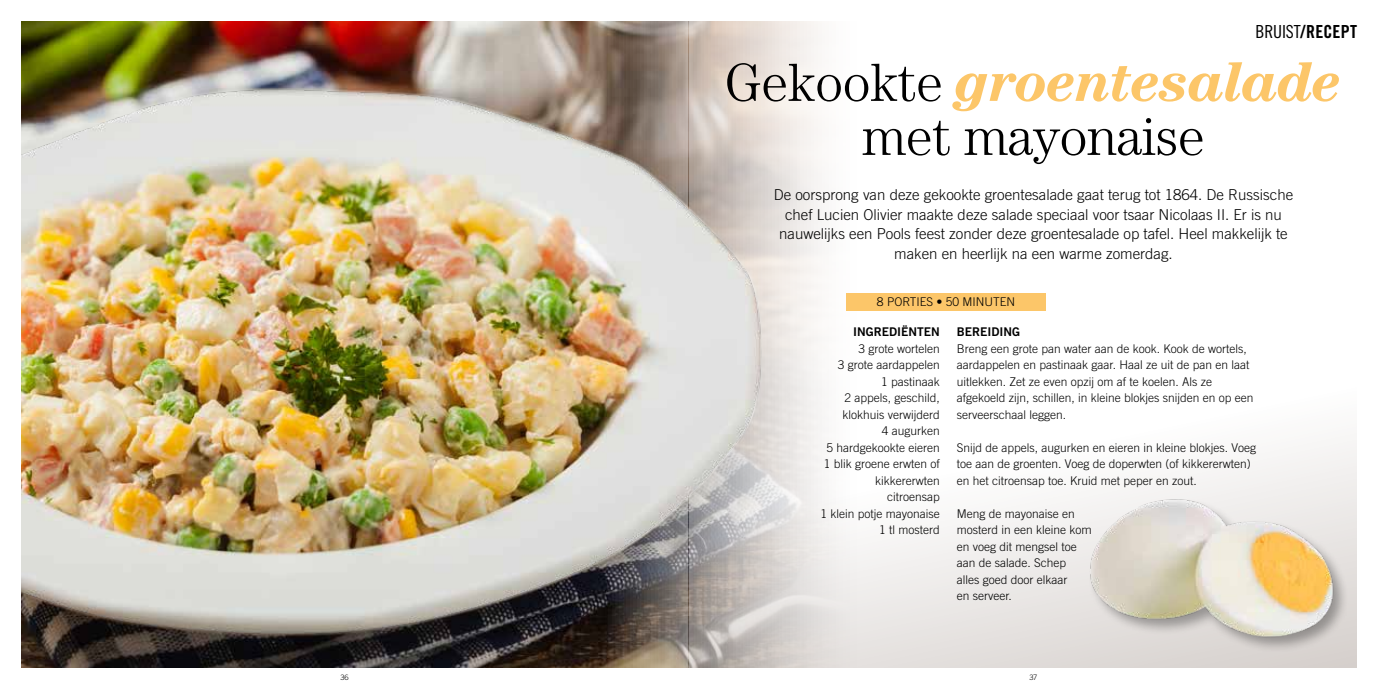
<style>
.page{position:relative;width:1378px;height:689px;background:#fff}
.page>*{position:absolute;margin:0;border:0;box-sizing:border-box;transform-origin:0 0}
.t1{font:italic 700 57px "Century Std";letter-spacing:-.02em;color:#fcc669}
.t2{font:300 54px "Century Std";letter-spacing:-.01em;color:#000}
.t3{font:18px "Trade Gothic LT Std Bd Cn 20";letter-spacing:.01em;color:#000}
.t4{font:300 15px/19.5px "Trade Gothic LT Std";color:#000;text-align:center}
.t5{font:300 12px/16.5px "Trade Gothic LT Std";color:#000}
.t6{font:12px "Trade Gothic LT Std Bd 2";color:#000}
.t7{font:300 7.5px "Trade Gothic LT Std";color:#000}
.s1{font-family:"Trade Gothic LT Std Cn 18"}
.s2{font-weight:300;font-style:normal;font-size:54px;color:#000}
</style>
<div class="page">
<img style="left:21px;top:21px;width:668px;height:647px">
<div style="left:689px;top:21px;width:667px;height:647px;background:linear-gradient(to bottom,#fff,#eeecea)"></div>
<div style="left:846px;top:293px;width:200px;height:17px;background:#fcc669"></div>
<img style="left:1047px;top:457px;width:310px;height:211px">
<img style="left:689px;top:21px;width:238px;height:647px">
<h3 class="t3" style="left:1255px;top:21px;width:103px"><span class="s1">BRUIST</span>/RECEPT</h3>
<h1 class="t1" style="left:725px;top:48px;width:619px"><span class="s2">Gekookte</span> groentesalade</h1>
<h2 class="t2" style="left:862px;top:105px;width:344px">met mayonaise</h2>
<p class="t4" style="left:774px;top:185px;width:521px">De oorsprong van deze gekookte groentesalade gaat terug tot 1864. De Russische chef Lucien Olivier maakte deze salade speciaal voor tsaar Nicolaas II. Er is nu nauwelijks een Pools feest zonder deze groentesalade op tafel. Heel makkelijk te maken en heerlijk na een warme zomerdag.</p>
<p class="t5" style="left:877px;top:294px;width:140px">8 PORTIES • 50 MINUTEN</p>
<p class="t6" style="left:853px;top:324px;width:88px">INGREDIËNTEN</p>
<p class="t5" style="left:820px;top:340px;width:121px;text-align:right">3 grote wortelen<br>3 grote aardappelen<br>1 pastinaak<br>2 appels, geschild, klokhuis verwijderd<br>4 augurken<br>5 hardgekookte eieren<br>1 blik groene erwten of kikkererwten citroensap<br>1 klein potje mayonaise<br>1 tl mosterd</p>
<p class="t6" style="left:957px;top:324px;width:65px">BEREIDING</p>
<p class="t5" style="left:957px;top:340px;width:298px">Breng een grote pan water aan de kook. Kook de wortels, aardappelen en pastinaak gaar. Haal ze uit de pan en laat uitlekken. Zet ze even opzij om af te koelen. Als ze afgekoeld zijn, schillen, in kleine blokjes snijden en op een serveerschaal leggen.</p>
<p class="t5" style="left:957px;top:439px;width:301px">Snijd de appels, augurken en eieren in kleine blokjes. Voeg toe aan de groenten. Voeg de doperwten (of kikkererwten) en het citroensap toe. Kruid met peper en zout.</p>
<p class="t5" style="left:957px;top:505px;width:136px">Meng de mayonaise en mosterd in een kleine kom en voeg dit mengsel toe aan de salade. Schep alles goed door elkaar<br>en serveer.</p>
<p class="t7" style="left:340px;top:672px;width:10px">36</p>
<p class="t7" style="left:1029px;top:672px;width:9px">37</p>
</div>
